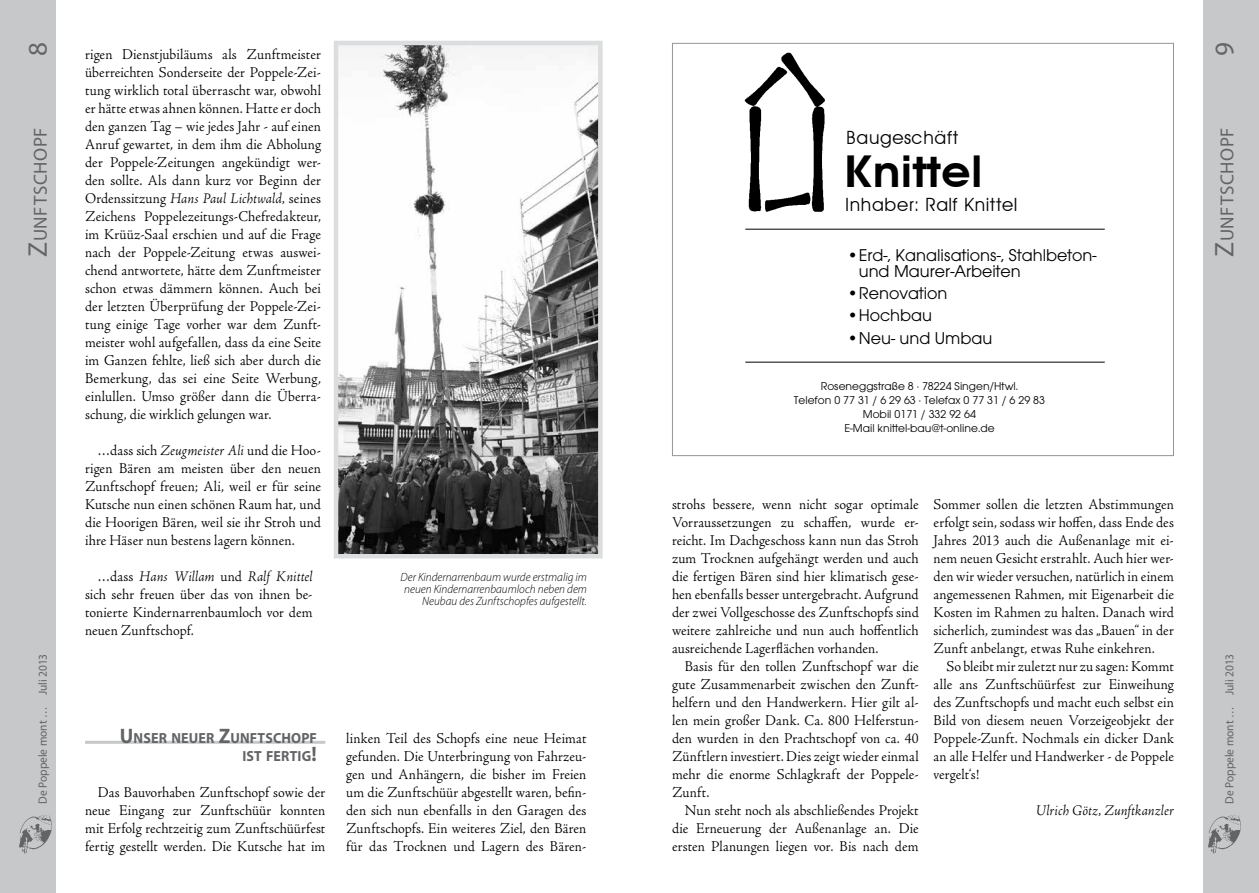
<style>
.page{position:relative;width:1259px;height:893px;background:#fff}
.page>*{position:absolute;margin:0;border:0;box-sizing:border-box;transform-origin:0 0}
.t1{font:600 43.95px "Avant Garde";color:#000;scale:1.08 1}
.t2{font:27px "Myriad Pro";color:#636466}
.t3{font:18.9px "Myriad Pro";letter-spacing:.035em;color:#636466}
.t4{font:18.3px "Avant Garde";color:#000}
.t5{font:17.7px/15.1px "Avant Garde Gothic Itc T";color:#000}
.t6{font:300 15px/18px "Adobe Jenson Pro";letter-spacing:.01em;color:#000;text-align:justify;scale:.95 1}
.t7{font:italic 300 15px "Adobe Jenson Pro";letter-spacing:.005em;color:#000;scale:.95 1}
.t8{font:700 14.7px/18px "Myriad Pro";letter-spacing:.015em;color:#636466;text-align:right;scale:.95 1}
.t9{font:italic 300 12px/12px "Myriad Pro";letter-spacing:.005em;color:#000;text-align:right;scale:.95 1}
.t10{font:12px "Myriad Pro";color:#636466;scale:.95 1}
.t11{font:11.85px/14.2px "Avant Garde Gothic Itc T";color:#000;text-align:center}
.s1{font-size:27px}
.s2{font-style:italic}
.s3{font-size:21px}
</style>
<div class="page">
<div style="left:0;top:0;width:55px;height:893px;background:#c7c8ca"></div>
<img style="left:19px;top:815px;width:33px;height:38px">
<div style="left:1203px;top:0;width:56px;height:893px;background:#c7c8ca"></div>
<img style="left:1208px;top:815px;width:33px;height:38px">
<hr style="left:85px;top:741px;width:240px;height:3px;background:#c7c8ca">
<img style="left:744px;top:52px;width:81px;height:160px">
<hr style="left:745px;top:229px;width:359px;height:1px;background:#000">
<hr style="left:745px;top:362px;width:359px;height:1px;background:#000">
<img style="left:339px;top:46px;width:258px;height:507px">
<div style="left:334px;top:41px;width:268px;height:517px;border:4px solid #dcddde"></div>
<h2 class="t2" style="left:21px;top:56px;width:15px;rotate:-90deg">8</h2>
<p class="t3" style="left:29px;top:257px;width:131px;rotate:-90deg"><span class="s1">Z</span>unftschopf</p>
<p class="t10" style="left:35px;top:804px;width:159px;rotate:-90deg">De Poppele mont … Juli 2013</p>
<p class="t6" style="left:85px;top:45px;width:250px">rigen Dienstjubiläums als Zunftmeister überreichten Sonderseite der Poppele-Zei&shy;tung wirklich total überrascht war, obwohl er hätte etwas ahnen können. Hatte er doch den ganzen Tag – wie jedes Jahr - auf einen Anruf gewartet, in dem ihm die Abholung der Poppele-Zeitungen angekündigt wer&shy;den sollte. Als dann kurz vor Beginn der Ordenssitzung <span class="s2">Hans Paul Lichtwald,</span> seines Zeichens Poppelezeitungs-Chefredakteur, im Krüüz-Saal erschien und auf die Frage nach der Poppele-Zeitung etwas auswei&shy;chend antwortete, hätte dem Zunftmeister schon etwas dämmern können. Auch bei der letzten Überprüfung der Poppele-Zei&shy;tung einige Tage vorher war dem Zunft&shy;meister wohl aufgefallen, dass da eine Seite im Ganzen fehlte, ließ sich aber durch die Bemerkung, das sei eine Seite Werbung, einlullen. Umso größer dann die Überra&shy;schung, die wirklich gelungen war.</p>
<p class="t6" style="left:85px;top:441px;width:250px;text-indent:13px">…dass sich <span class="s2">Zeugmeister Ali</span> und die Hoo&shy;rigen Bären am meisten über den neuen Zunftschopf freuen; Ali, weil er für seine Kutsche nun einen schönen Raum hat, und die Hoorigen Bären, weil sie ihr Stroh und ihre Häser nun bestens lagern können.</p>
<p class="t6" style="left:85px;top:567px;width:241px;text-indent:13px">…dass <span class="s2">Hans Willam</span> und <span class="s2">Ralf Knittel </span>sich sehr freuen über das von ihnen be&shy;tonierte Kindernarrenbaumloch vor dem neuen Zunftschopf.</p>
<p class="t9" style="left:400px;top:571px;width:198px">Der Kindernarrenbaum wurde erstmalig im neuen Kindernarrenbaumloch neben dem<br>Neubau des Zunftschopfes aufgestellt.</p>
<p class="t8" style="left:120px;top:729px;width:209px"><span class="s3">U</span> NSER NEUER <span class="s3">Z</span>UNFTSCHOPF<br>IST FERTIG<span class="s3">!</span></p>
<p class="t6" style="left:85px;top:783px;width:254px;text-indent:13px">Das Bauvorhaben Zunftschopf sowie der neue Eingang zur Zunftschüür konnten mit Erfolg rechtzeitig zum Zunftschüürfest fertig gestellt werden. Die Kutsche hat im</p>
<p class="t6" style="left:346px;top:729px;width:254px">linken Teil des Schopfs eine neue Heimat gefunden. Die Unterbringung von Fahrzeu&shy;gen und Anhängern, die bisher im Freien um die Zunftschüür abgestellt waren, befin&shy;den sich nun ebenfalls in den Garagen des Zunftschopfs. Ein weiteres Ziel, den Bären für das Trocknen und Lagern des Bären-</p>
<p class="t4" style="left:846px;top:127px;width:114px">Baugeschäft</p>
<h1 class="t1" style="left:843px;top:145px;width:131px">Knittel</h1>
<p class="t4" style="left:845px;top:193px;width:174px">Inhaber: Ralf Knittel</p>
<p class="t5" style="left:858px;top:248px;width:239px;text-indent:-12px">• Erd-, Kanalisations-, Stahlbeton&shy;und Maurer-Arbeiten</p>
<p class="t5" style="left:846px;top:285px;width:102px">• Renovation</p>
<p class="t5" style="left:846px;top:308px;width:87px">• Hochbau</p>
<p class="t5" style="left:846px;top:330px;width:147px">• Neu- und Umbau</p>
<p class="t11" style="left:794px;top:378px;width:253px">Roseneggstraße 8 · 78224 Singen/Htwl.<br>Telefon 0 77 31 / 6 29 63 · Telefax 0 77 31 / 6 29 83<br>Mobil 0171 / 332 92 64<br>E-Mail knittel-bau@t-online.de</p>
<p class="t6" style="left:672px;top:495px;width:261px">strohs bessere, wenn nicht sogar optimale Vorraussetzungen zu schaffen, wurde er&shy;reicht. Im Dachgeschoss kann nun das Stroh zum Trocknen aufgehängt werden und auch die fertigen Bären sind hier klimatisch gese&shy;hen ebenfalls besser untergebracht. Aufgrund der zwei Vollgeschosse des Zunftschopfs sind weitere zahlreiche und nun auch hoffentlich ausreichende Lagerflächen vorhanden.</p>
<p class="t6" style="left:672px;top:657px;width:261px;text-indent:13px">Basis für den tollen Zunftschopf war die gute Zusammenarbeit zwischen den Zunft&shy;helfern und den Handwerkern. Hier gilt al&shy;len mein großer Dank. Ca. 800 Helferstun&shy;den wurden in den Prachtschopf von ca. 40<br>Zünftlern investiert. Dies zeigt wieder einmal mehr die enorme Schlagkraft der Poppele-Zunft.</p>
<p class="t6" style="left:672px;top:801px;width:261px;text-indent:13px">Nun steht noch als abschließendes Projekt die Erneuerung der Außenanlage an. Die ersten Planungen liegen vor. Bis nach dem</p>
<p class="t6" style="left:933px;top:495px;width:254px">Sommer sollen die letzten Abstimmungen erfolgt sein, sodass wir hoffen, dass Ende des Jahres 2013 auch die Außenanlage mit ei&shy;nem neuen Gesicht erstrahlt. Auch hier wer&shy;den wir wieder versuchen, natürlich in einem angemessenen Rahmen, mit Eigenarbeit die Kosten im Rahmen zu halten. Danach wird sicherlich, zumindest was das „Bauen“ in der Zunft anbelangt, etwas Ruhe einkehren.</p>
<p class="t6" style="left:933px;top:657px;width:254px;text-indent:13px">So bleibt mir zuletzt nur zu sagen: Kommt alle ans Zunftschüürfest zur Einweihung des Zunftschopfs und macht euch selbst ein Bild von diesem neuen Vorzeigeobjekt der Poppele-Zunft. Nochmals ein dicker Dank an alle Helfer und Handwerker - de Poppele vergelt‘s!</p>
<p class="t7" style="left:1035px;top:802px;width:147px">Ulrich Götz, Zunftkanzler</p>
<h2 class="t2" style="left:1207px;top:56px;width:15px;rotate:-90deg">9</h2>
<p class="t3" style="left:1215px;top:257px;width:131px;rotate:-90deg"><span class="s1">Z</span>unftschopf</p>
<p class="t10" style="left:1222px;top:804px;width:159px;rotate:-90deg">De Poppele mont … Juli 2013</p>
</div>
